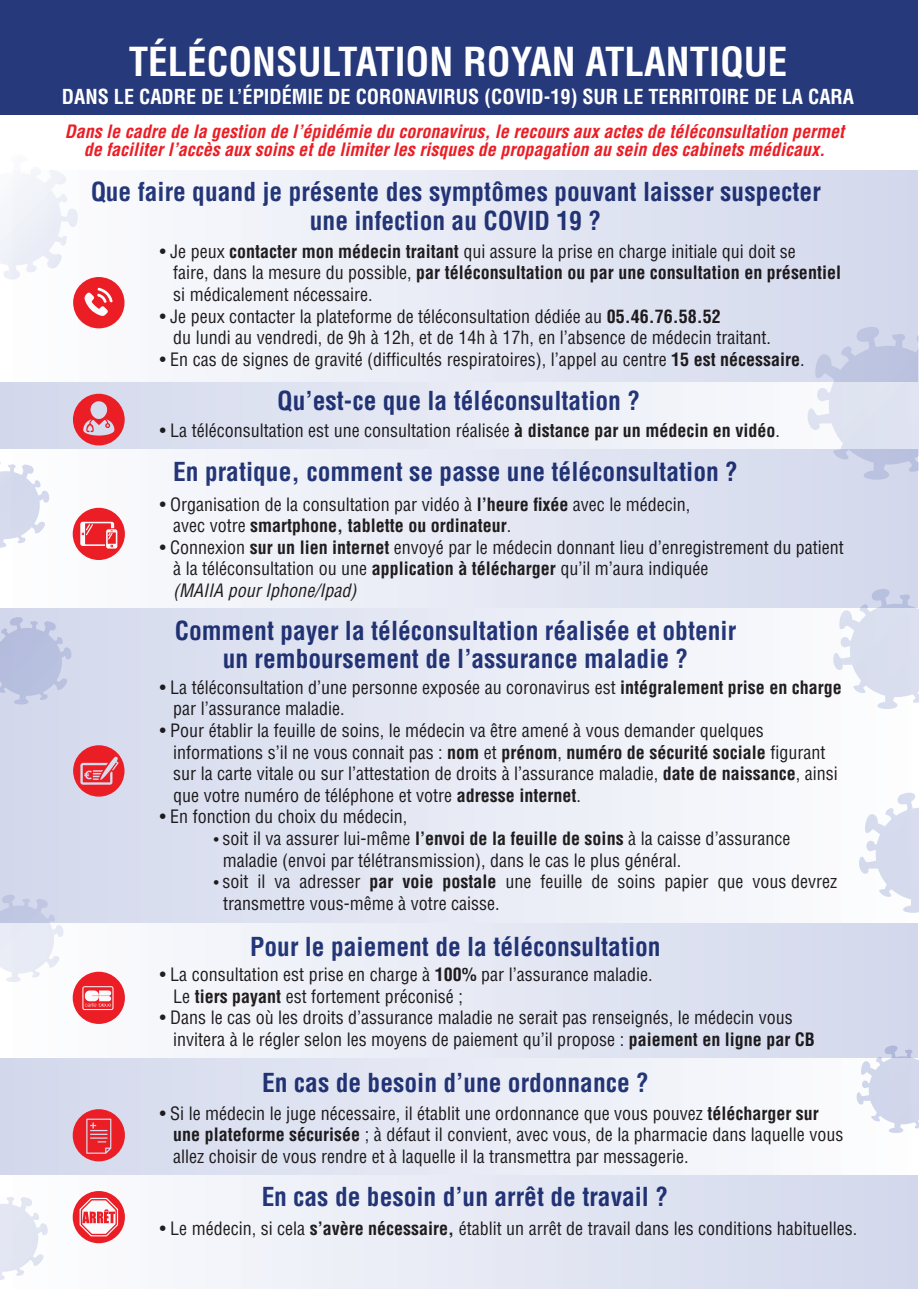
<style>
.page{position:relative;width:919px;height:1289px;background:#fff}
.page>*{position:absolute;margin:0;border:0;box-sizing:border-box;transform-origin:0 0}
.t1{font:700 condensed 39px "Helvetica LT Std";color:#fff}
.t2{font:700 condensed 25.5px/28.5px "Helvetica LT Std";color:#26397b;text-align:center}
.t3{font:700 condensed 20.1px "Helvetica LT Std";color:#fff}
.t4{font:condensed 18px/21.6px "Helvetica LT Std";color:#231f20}
.t5{font:italic 700 condensed 18px/18px "Helvetica LT Std";color:#eb1e25;text-align:center}
.s1{font-weight:700}
.s2{font-style:italic}
.s3{font-size:15px}
</style>
<div class="page">
<div style="left:0;top:170px;width:917px;height:214px;background:linear-gradient(to right,#fdfdfe,#d1d6eb)"></div>
<svg style="left:0;top:382px;width:917px;height:68px"></svg>
<div style="left:0;top:450px;width:917px;height:159px;background:linear-gradient(to right,#fcfcfe,#d2d7eb)"></div>
<div style="left:0;top:921px;width:917px;height:138px;background:linear-gradient(to right,#fcfdfe,#d2d8ec)"></div>
<div style="left:0;top:1058px;width:917px;height:118px;background:linear-gradient(to right,#d4d9ec,#f9fafc)"></div>
<div style="left:0;top:1175px;width:917px;height:113px;background:linear-gradient(to right,#fbfcfd,#d3d8ec)"></div>
<svg style="left:0;top:608px;width:917px;height:314px"></svg>
<div style="left:0;top:0;width:917px;height:115px;background:#26397b"></div>
<svg style="left:73px;top:277px;width:52px;height:51px"></svg>
<svg style="left:73px;top:394px;width:52px;height:51px;background:#e26d79"></svg>
<svg style="left:73px;top:508px;width:52px;height:52px"></svg>
<svg style="left:73px;top:971px;width:52px;height:52px"></svg>
<svg style="left:73px;top:1109px;width:52px;height:52px;background:#e45660"></svg>
<svg style="left:73px;top:1190px;width:52px;height:53px"></svg>
<svg style="left:0;top:617px;width:125px;height:313px;background:#d2cfe2"></svg>
<h1 class="t1" style="left:129px;top:37px;width:660px">TÉLÉCONSULTATION ROYAN ATLANTIQUE</h1>
<p class="t3" style="left:62px;top:84px;width:793px">DANS LE CADRE DE L’ÉPIDÉMIE DE CORONAVIRUS (COVID-19) SUR LE TERRITOIRE DE LA CARA</p>
<p class="t5" style="left:65px;top:123px;width:780px">Dans le cadre de la gestion de l’épidémie du coronavirus, le recours aux actes de téléconsultation permet de faciliter l’accès aux soins et de limiter les risques de propagation au sein des cabinets médicaux.</p>
<h2 class="t2" style="left:90px;top:178px;width:732px">Que faire quand je présente des symptômes pouvant laisser suspecter une infection au COVID 19 ?</h2>
<p class="t4" style="left:173px;top:240px;width:669px;text-indent:-14px">• Je peux <span class="s1">contacter mon médecin traitant</span> qui assure la prise en charge initiale qui doit se<br>faire, dans la mesure du possible, <span class="s1">par téléconsultation ou par une consultation en présentiel </span>si médicalement nécessaire.</p>
<p class="t4" style="left:173px;top:305px;width:599px;text-indent:-14px">• Je peux contacter la plateforme de téléconsultation dédiée au <span class="s1">05.46.76.58.52<br></span>du lundi au vendredi, de 9h à 12h, et de 14h à 17h, en l’absence de médecin traitant.</p>
<p class="t4" style="left:160px;top:348px;width:646px">• En cas de signes de gravité (difficultés respiratoires), l’appel au centre <span class="s1">15 est nécessaire</span>.</p>
<h2 class="t2" style="left:277px;top:386px;width:364px">Qu’est-ce que la téléconsultation ?</h2>
<p class="t4" style="left:160px;top:419px;width:621px">• La téléconsultation est une consultation réalisée <span class="s1">à distance par un médecin en vidéo</span>.</p>
<h2 class="t2" style="left:173px;top:457px;width:566px">En pratique, comment se passe une téléconsultation ?</h2>
<p class="t4" style="left:173px;top:493px;width:518px;text-indent:-14px">• Organisation de la consultation par vidéo à <span class="s1">l’heure fixée</span> avec le médecin, avec votre <span class="s1">smartphone, tablette ou ordinateur</span>.</p>
<p class="t4" style="left:173px;top:536px;width:672px;text-indent:-14px">• Connexion <span class="s1">sur un lien internet</span> envoyé par le médecin donnant lieu d’enregistrement du patient à la téléconsultation ou une <span class="s1">application à télécharger</span> qu’il m’aura indiquée<br><span class="s2">(MAIIA pour Iphone/Ipad)</span></p>
<h2 class="t2" style="left:175px;top:616px;width:563px">Comment payer la téléconsultation réalisée et obtenir un remboursement de l’assurance maladie ?</h2>
<p class="t4" style="left:173px;top:676px;width:670px;text-indent:-14px">• La téléconsultation d’une personne exposée au coronavirus est <span class="s1">intégralement prise en charge </span>par l’assurance maladie.</p>
<p class="t4" style="left:173px;top:719px;width:666px;text-indent:-14px">• Pour établir la feuille de soins, le médecin va être amené à vous demander quelques informations s’il ne vous connait pas : <span class="s1">nom</span> et <span class="s1">prénom</span>, <span class="s1">numéro de sécurité sociale</span> figurant sur la carte vitale ou sur l’attestation de droits à l’assurance maladie, <span class="s1">date de naissance</span>, ainsi que votre numéro de téléphone et votre <span class="s1">adresse internet</span>.</p>
<p class="t4" style="left:160px;top:806px;width:249px">• En fonction du choix du médecin,</p>
<p class="t4" style="left:223px;top:827px;width:569px;text-indent:-9px"><span class="s3">•</span> soit il va assurer lui-même <span class="s1">l’envoi de la feuille de soins</span> à la caisse d’assurance maladie (envoi par télétransmission), dans le cas le plus général.</p>
<p class="t4" style="left:223px;top:870px;width:615px;text-indent:-9px"><span class="s3">•</span> soit il va adresser <span class="s1">par voie postale</span> une feuille de soins papier que vous devrez transmettre vous-même à votre caisse.</p>
<h2 class="t2" style="left:250px;top:932px;width:412px">Pour le paiement de la téléconsultation</h2>
<p class="t4" style="left:173px;top:963px;width:481px;text-indent:-14px">• La consultation est prise en charge à <span class="s1">100%</span> par l’assurance maladie.<br>Le <span class="s1">tiers payant</span> est fortement préconisé ;</p>
<p class="t4" style="left:173px;top:1006px;width:643px;text-indent:-14px">• Dans le cas où les droits d’assurance maladie ne serait pas renseignés, le médecin vous invitera à le régler selon les moyens de paiement qu’il propose : <span class="s1">paiement en ligne par CB</span></p>
<h2 class="t2" style="left:262px;top:1067px;width:388px">En cas de besoin d’une ordonnance ?</h2>
<p class="t4" style="left:173px;top:1102px;width:671px;text-indent:-14px">• Si le médecin le juge nécessaire, il établit une ordonnance que vous pouvez <span class="s1">télécharger sur une plateforme sécurisée</span> ; à défaut il convient, avec vous, de la pharmacie dans laquelle vous allez choisir de vous rendre et à laquelle il la transmettra par messagerie.</p>
<h2 class="t2" style="left:261px;top:1181px;width:408px">En cas de besoin d’un arrêt de travail ?</h2>
<p class="t4" style="left:160px;top:1216px;width:699px">• Le médecin, si cela <span class="s1">s’avère nécessaire,</span> établit un arrêt de travail dans les conditions habituelles.</p>
</div>
